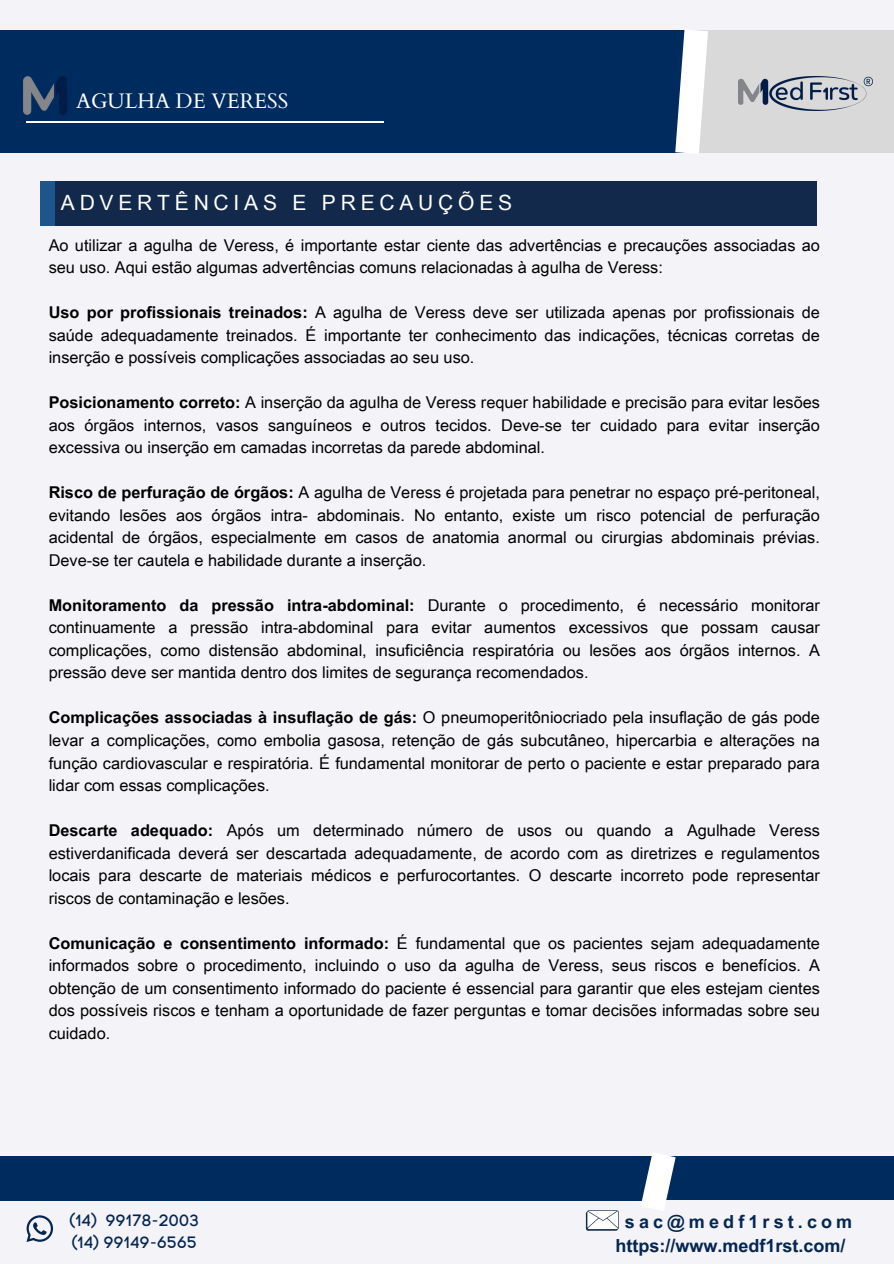
<style>
.page{position:relative;width:894px;height:1264px;background:#fff}
.page>*{position:absolute;margin:0;border:0;box-sizing:border-box;transform-origin:0 0}
.t1{font:21px "Arial Unicode MS";letter-spacing:.23em;color:#fff}
.t2{font:21px "Cardo";color:#fff}
.t3{font:700 18px "Arial Unicode MS";color:#042650}
.t4{font:700 18px "Arial Unicode MS";letter-spacing:.23em;color:#042650}
.t5{font:16.35px/22.5px "Arial Unicode MS";color:#000;text-align:justify}
.t6{font:16.35px "Code Pro Normal LC";color:#042650}
.s1{font-weight:700}
</style>
<div class="page">
<div style="left:0;top:0;width:893px;height:1263px;background:#f4f3f8"></div>
<div style="left:0;top:30px;width:694px;height:123px;background:#002b5f"></div>
<div style="left:0;top:1156px;width:656px;height:45px;background:#002b5f"></div>
<div style="left:653px;top:1156px;width:240px;height:44px;background:#002b5f"></div>
<div style="left:685px;top:30px;width:208px;height:123px;background:#d9d9d9"></div>
<svg style="left:675px;top:30px;width:33px;height:123px"></svg>
<svg style="left:641px;top:1153px;width:35px;height:58px"></svg>
<svg style="left:26px;top:1215px;width:27px;height:26px"></svg>
<svg style="left:585px;top:1210px;width:33px;height:20px"></svg>
<img style="left:738px;top:76px;width:134px;height:34px">
<img style="left:23px;top:76px;width:44px;height:39px">
<hr style="left:26px;top:121px;width:357px;height:1px;background:#fff">
<div style="left:40px;top:181px;width:18px;height:44px;background:#1e558a"></div>
<div style="left:55px;top:181px;width:761px;height:44px;background:#13294b"></div>
<h1 class="t2" style="left:76px;top:87px;width:214px">AGULHA DE VERESS</h1>
<p class="t1" style="left:61px;top:187px;width:452px">ADVERTÊNCIAS E PRECAUÇÕES</p>
<p class="t5" style="left:49px;top:233px;width:772px">Ao utilizar a agulha de Veress, é importante estar ciente das advertências e precauções associadas ao seu uso. Aqui estão algumas advertências comuns relacionadas à agulha de Veress:</p>
<p class="t5" style="left:49px;top:300px;width:772px"><span class="s1">Uso por profissionais treinados:</span> A agulha de Veress deve ser utilizada apenas por profissionais de saúde adequadamente treinados. É importante ter conhecimento das indicações, técnicas corretas de inserção e possíveis complicações associadas ao seu uso.</p>
<p class="t5" style="left:49px;top:390px;width:772px"><span class="s1">Posicionamento correto:</span> A inserção da agulha de Veress requer habilidade e precisão para evitar lesões aos órgãos internos, vasos sanguíneos e outros tecidos. Deve-se ter cuidado para evitar inserção excessiva ou inserção em camadas incorretas da parede abdominal.</p>
<p class="t5" style="left:49px;top:480px;width:772px"><span class="s1">Risco de perfuração de órgãos:</span> A agulha de Veress é projetada para penetrar no espaço pré-peritoneal, evitando lesões aos órgãos intra- abdominais. No entanto, existe um risco potencial de perfuração acidental de órgãos, especialmente em casos de anatomia anormal ou cirurgias abdominais prévias.<br>Deve-se ter cautela e habilidade durante a inserção.</p>
<p class="t5" style="left:49px;top:593px;width:772px"><span class="s1">Monitoramento da pressão intra-abdominal:</span> Durante o procedimento, é necessário monitorar continuamente a pressão intra-abdominal para evitar aumentos excessivos que possam causar complicações, como distensão abdominal, insuficiência respiratória ou lesões aos órgãos internos. A pressão deve ser mantida dentro dos limites de segurança recomendados.</p>
<p class="t5" style="left:49px;top:705px;width:772px"><span class="s1">Complicações associadas à insuflação de gás:</span> O pneumoperitôniocriado pela insuflação de gás pode levar a complicações, como embolia gasosa, retenção de gás subcutâneo, hipercarbia e alterações na função cardiovascular e respiratória. É fundamental monitorar de perto o paciente e estar preparado para lidar com essas complicações.</p>
<p class="t5" style="left:49px;top:818px;width:772px"><span class="s1">Descarte adequado:</span> Após um determinado número de usos ou quando a Agulhade Veress estiverdanificada deverá ser descartada adequadamente, de acordo com as diretrizes e regulamentos locais para descarte de materiais médicos e perfurocortantes. O descarte incorreto pode representar riscos de contaminação e lesões.</p>
<p class="t5" style="left:49px;top:930px;width:772px"><span class="s1">Comunicação e consentimento informado:</span> É fundamental que os pacientes sejam adequadamente informados sobre o procedimento, incluindo o uso da agulha de Veress, seus riscos e benefícios. A obtenção de um consentimento informado do paciente é essencial para garantir que eles estejam cientes dos possíveis riscos e tenham a oportunidade de fazer perguntas e tomar decisões informadas sobre seu cuidado.</p>
<h1 class="t6" style="left:70px;top:1209px;width:131px">(14) 99178-2003</h1>
<p class="t6" style="left:72px;top:1232px;width:127px">(14) 99149-6565</p>
<p class="t4" style="left:624px;top:1208px;width:229px">sac@medf1rst.com</p>
<p class="t3" style="left:615px;top:1232px;width:231px">https://www.medf1rst.com/</p>
</div>
